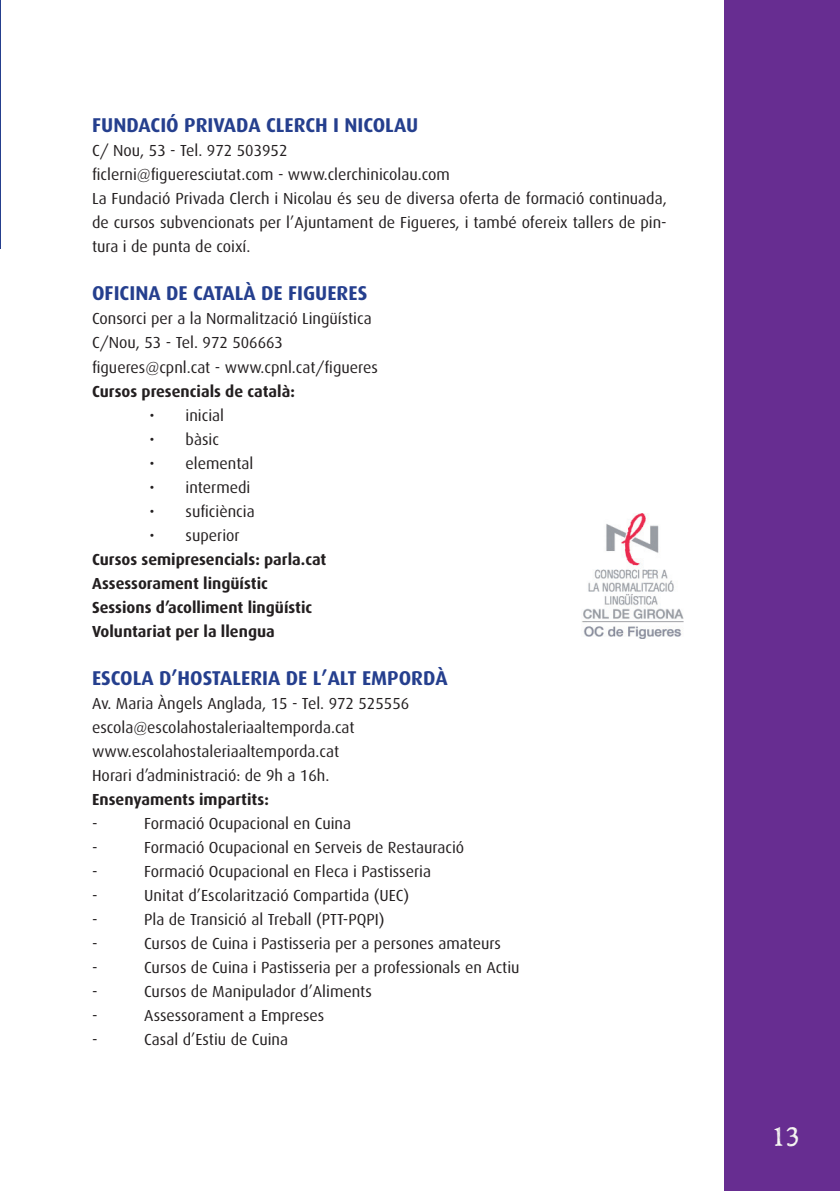
<style>
.page{position:relative;width:840px;height:1191px;background:#fff}
.page>*{position:absolute;margin:0;border:0;box-sizing:border-box;transform-origin:0 0}
.t1{font:28px "Hand TIMES";color:#f8faf3}
.t2{font:700 20px "Dax";color:#253f8e}
.t3{font:16px/24px "Dax";color:#231f20}
.t4{font:700 16px/24px "Dax";color:#231f20}
</style>
<div class="page">
<img style="left:582px;top:513px;width:101px;height:125px">
<div style="left:723px;top:0;width:116px;height:1191px;background:#672d91"></div>
<hr style="left:0;top:0;width:1px;height:249px;background:#253f8e">
<p class="t2" style="left:92px;top:114px;width:327px">FUNDACIÓ PRIVADA CLERCH I NICOLAU</p>
<p class="t3" style="left:92px;top:139px;width:576px">C/ Nou, 53 - Tel. 972 503952<br>ficlerni@figueresciutat.com - www.clerchinicolau.com<br>La Fundació Privada Clerch i Nicolau és seu de diversa oferta de formació continuada, de cursos subvencionats per l’Ajuntament de Figueres, i també ofereix tallers de pin&shy;tura i de punta de coixí.</p>
<p class="t2" style="left:92px;top:282px;width:276px">OFICINA DE CATALÀ DE FIGUERES</p>
<p class="t3" style="left:92px;top:307px;width:287px">Consorci per a la Normalització Lingüística<br>C/Nou, 53 - Tel. 972 506663 figueres@cpnl.cat - www.cpnl.cat/figueres</p>
<p class="t4" style="left:92px;top:379px;width:204px">Cursos presencials de català:</p>
<p class="t3" style="left:149px;top:403px;width:76px">• inicial</p>
<p class="t3" style="left:149px;top:427px;width:71px">• bàsic</p>
<p class="t3" style="left:149px;top:451px;width:105px">• elemental</p>
<p class="t3" style="left:149px;top:475px;width:102px">• intermedi</p>
<p class="t3" style="left:149px;top:499px;width:106px">• suficiència</p>
<p class="t3" style="left:149px;top:523px;width:92px">• superior</p>
<p class="t4" style="left:92px;top:547px;width:236px">Cursos semipresencials: parla.cat<br>Assessorament lingüístic<br>Sessions d’acolliment lingüístic<br>Voluntariat per la llengua</p>
<p class="t2" style="left:92px;top:666px;width:357px">ESCOLA D’HOSTALERIA DE L’ALT EMPORDÀ</p>
<p class="t3" style="left:92px;top:691px;width:318px">Av. Maria Àngels Anglada, 15 - Tel. 972 525556 escola@escolahostaleriaaltemporda.cat www.escolahostaleriaaltemporda.cat<br>Horari d’administració: de 9h a 16h.</p>
<p class="t4" style="left:92px;top:787px;width:178px">Ensenyaments impartits:</p>
<p class="t3" style="left:92px;top:811px;width:7px">-</p>
<p class="t3" style="left:144px;top:811px;width:208px">Formació Ocupacional en Cuina</p>
<p class="t3" style="left:92px;top:835px;width:7px">-</p>
<p class="t3" style="left:144px;top:835px;width:321px">Formació Ocupacional en Serveis de Restauració</p>
<p class="t3" style="left:92px;top:859px;width:7px">-</p>
<p class="t3" style="left:144px;top:859px;width:288px">Formació Ocupacional en Fleca i Pastisseria</p>
<p class="t3" style="left:92px;top:883px;width:7px">-</p>
<p class="t3" style="left:144px;top:883px;width:266px">Unitat d’Escolarització Compartida (UEC)</p>
<p class="t3" style="left:92px;top:907px;width:7px">-</p>
<p class="t3" style="left:144px;top:907px;width:242px">Pla de Transició al Treball (PTT-PQPI)</p>
<p class="t3" style="left:92px;top:931px;width:7px">-</p>
<p class="t3" style="left:144px;top:931px;width:358px">Cursos de Cuina i Pastisseria per a persones amateurs</p>
<p class="t3" style="left:92px;top:955px;width:7px">-</p>
<p class="t3" style="left:144px;top:955px;width:377px">Cursos de Cuina i Pastisseria per a professionals en Actiu</p>
<p class="t3" style="left:92px;top:979px;width:7px">-</p>
<p class="t3" style="left:144px;top:979px;width:229px">Cursos de Manipulador d’Aliments</p>
<p class="t3" style="left:92px;top:1003px;width:7px">-</p>
<p class="t3" style="left:144px;top:1003px;width:182px">Assessorament a Empreses</p>
<p class="t3" style="left:92px;top:1027px;width:7px">-</p>
<p class="t3" style="left:144px;top:1027px;width:145px">Casal d’Estiu de Cuina</p>
<h1 class="t1" style="left:771px;top:1121px;width:29px">13</h1>
</div>
